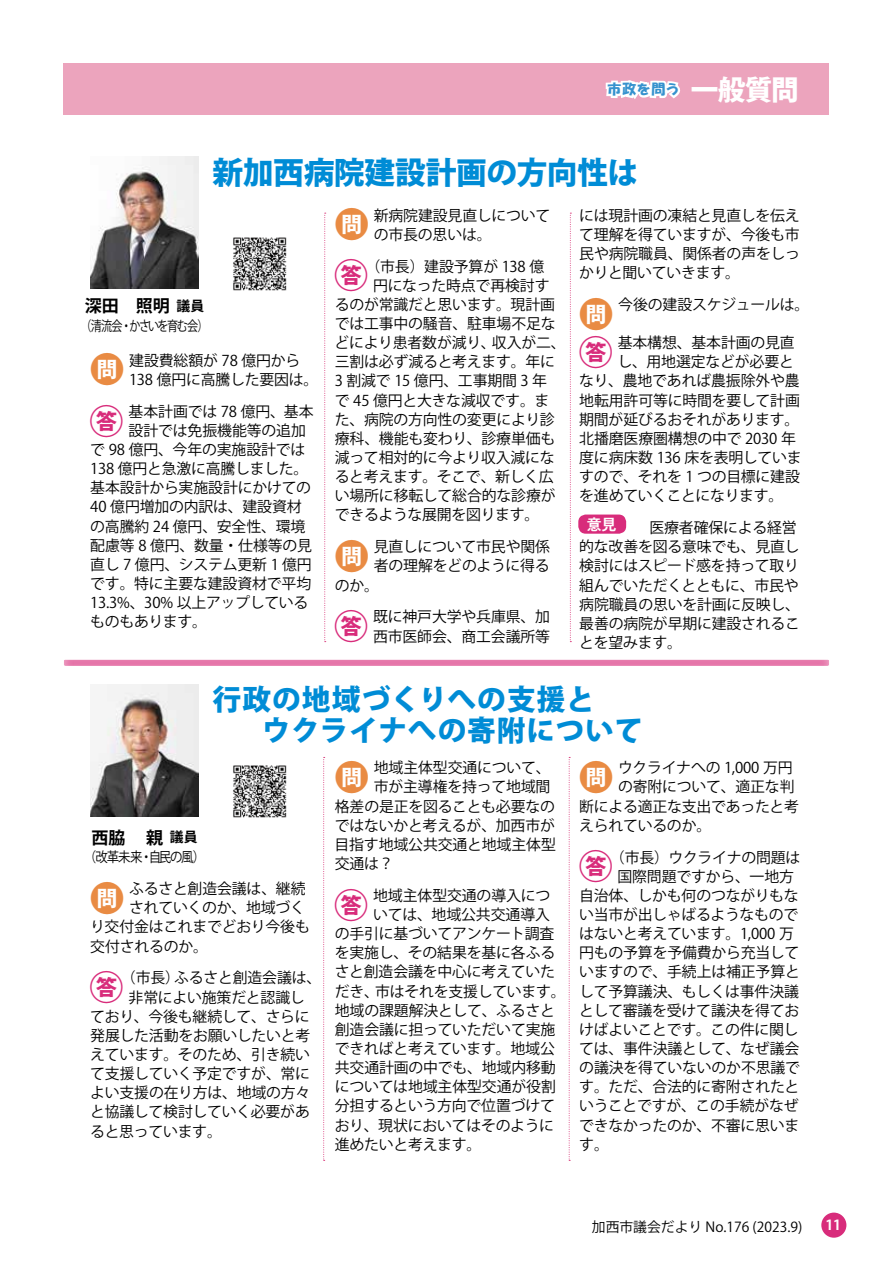
<style>
.page{position:relative;width:893px;height:1263px;background:#fff}
.page>*{position:absolute;margin:0;border:0;box-sizing:border-box;transform-origin:0 0}
.t1{font:800 34.05px "Koz Go Pro";color:#e98b43}
.t2{font:800 34.05px "Koz Go Pro";color:#d82c7b}
.t3{font:800 30.9px "Koz Go Pro";letter-spacing:-.015em;color:#008cd6}
.t4{font:800 28.65px/30.8px "Koz Go Pro";letter-spacing:.025em;color:#008cd6}
.t5{font:700 16.95px "Koz Go Pro";color:#000}
.t6{font:14.85px/19.2px "Koz Go Pro";letter-spacing:-.015em;color:#000}
.t7{font:700 14.85px "Koz Go Pro";color:#fff}
.t8{font:13.8px "Koz Go Pro";color:#000}
.t9{font:13.8px "Koz Go Pro";letter-spacing:-.13em;color:#000;scale:.8 1}
.t10{font:13.8px "Koz Go Pro";letter-spacing:-.09em;color:#000;scale:.9 1}
.t11{font:700 13.8px "Koz Go Pro";color:#fff}
.s1{font-size:13.8px}
</style>
<div class="page">
<div style="left:821px;top:1212px;width:25px;height:26px;background:#d82c7b;border-radius:50%"></div>
<div style="left:63px;top:657px;width:768px;height:9px;background:#fff;opacity:.75"></div>
<div style="left:64px;top:64px;width:765px;height:51px;background:#eca4bd"></div>
<svg style="left:603px;top:63px;width:79px;height:470px"></svg>
<svg style="left:324px;top:213px;width:2px;height:429px"></svg>
<svg style="left:570px;top:213px;width:1px;height:429px"></svg>
<img style="left:233px;top:765px;width:54px;height:53px">
<img style="left:90px;top:157px;width:109px;height:132px">
<img style="left:233px;top:237px;width:54px;height:54px">
<img style="left:90px;top:684px;width:109px;height:132px">
<div style="left:578px;top:514px;width:48px;height:20px;background:#d82c7b;border-radius:7px"></div>
<svg style="left:323px;top:757px;width:2px;height:404px"></svg>
<svg style="left:569px;top:757px;width:1px;height:404px"></svg>
<h2 class="t3" style="left:213px;top:153px;width:427px">新加西病院建設計画の方向性は</h2>
<p class="t5" style="left:85px;top:295px;width:121px">深田　照明 <span class="s1">議員</span></p>
<p class="t9" style="left:81px;top:317px;width:161px">（清流会・かさいを育む会）</p>
<h1 class="t1" style="left:90px;top:348px;width:36px">問</h1>
<p class="t6" style="left:129px;top:351px;width:191px">建設費総額が 78 億円から<br>138 億円に高騰した要因は。</p>
<h1 class="t2" style="left:90px;top:399px;width:36px">答</h1>
<p class="t6" style="left:129px;top:402px;width:186px">基本計画では 78 億円、基本</p>
<p class="t6" style="left:129px;top:421px;width:179px">設計では免振機能等の追加</p>
<p class="t6" style="left:90px;top:440px;width:217px">で 98 億円、今年の実施設計では</p>
<p class="t6" style="left:90px;top:459px;width:220px">138 億円と急激に高騰しました。</p>
<p class="t6" style="left:90px;top:479px;width:222px">基本設計から実施設計にかけての</p>
<p class="t6" style="left:90px;top:498px;width:213px">40 億円増加の内訳は、建設資材</p>
<p class="t6" style="left:90px;top:517px;width:217px">の高騰約 24 億円、安全性、環境</p>
<p class="t6" style="left:90px;top:536px;width:223px">配慮等 8 億円、数量・仕様等の見</p>
<p class="t6" style="left:90px;top:555px;width:223px">直し 7 億円、システム更新 1 億円</p>
<p class="t6" style="left:90px;top:574px;width:223px">です。特に主要な建設資材で平均</p>
<p class="t6" style="left:90px;top:593px;width:220px">13.3%、30% 以上アップしている</p>
<p class="t6" style="left:90px;top:613px;width:118px">ものもあります。</p>
<h1 class="t1" style="left:335px;top:203px;width:36px">問</h1>
<p class="t6" style="left:374px;top:206px;width:178px">新病院建設見直しについての市長の思いは。</p>
<h1 class="t2" style="left:334px;top:254px;width:36px">答</h1>
<p class="t6" style="left:365px;top:257px;width:180px">（市長）建設予算が 138 億</p>
<p class="t6" style="left:373px;top:276px;width:178px">円になった時点で再検討す</p>
<p class="t6" style="left:335px;top:295px;width:222px">るのが常識だと思います。現計画</p>
<p class="t6" style="left:335px;top:314px;width:223px">では工事中の騒音、駐車場不足な</p>
<p class="t6" style="left:335px;top:333px;width:233px">どにより患者数が減り、収入が二、</p>
<p class="t6" style="left:335px;top:353px;width:222px">三割は必ず減ると考えます。年に</p>
<p class="t6" style="left:335px;top:372px;width:214px">3 割減で 15 億円、工事期間 3 年</p>
<p class="t6" style="left:335px;top:391px;width:216px">で 45 億円と大きな減収です。ま</p>
<p class="t6" style="left:335px;top:410px;width:222px">た、病院の方向性の変更により診</p>
<p class="t6" style="left:335px;top:429px;width:222px">療科、機能も変わり、診療単価も</p>
<p class="t6" style="left:335px;top:448px;width:221px">減って相対的に今より収入減にな</p>
<p class="t6" style="left:335px;top:467px;width:220px">ると考えます。そこで、新しく広</p>
<p class="t6" style="left:335px;top:487px;width:222px">い場所に移転して総合的な診療が</p>
<p class="t6" style="left:335px;top:506px;width:206px">できるような展開を図ります。</p>
<h1 class="t1" style="left:335px;top:534px;width:36px">問</h1>
<p class="t6" style="left:374px;top:538px;width:178px">見直しについて市民や関係</p>
<p class="t6" style="left:374px;top:557px;width:177px">者の理解をどのように得る</p>
<p class="t6" style="left:335px;top:576px;width:46px">のか。</p>
<h1 class="t2" style="left:334px;top:604px;width:36px">答</h1>
<p class="t6" style="left:373px;top:608px;width:179px">既に神戸大学や兵庫県、加西市医師会、商工会議所等</p>
<p class="t6" style="left:579px;top:206px;width:222px;text-align:justify">には現計画の凍結と見直しを伝えて理解を得ていますが、今後も市民や病院職員、関係者の声をしっかりと聞いていきます。</p>
<h1 class="t1" style="left:579px;top:292px;width:36px">問</h1>
<p class="t6" style="left:618px;top:295px;width:193px">今後の建設スケジュールは。</p>
<h1 class="t2" style="left:579px;top:330px;width:36px">答</h1>
<p class="t6" style="left:618px;top:333px;width:179px">基本構想、基本計画の見直</p>
<p class="t6" style="left:617px;top:353px;width:178px">し、用地選定などが必要と</p>
<p class="t6" style="left:579px;top:372px;width:222px">なり、農地であれば農振除外や農</p>
<p class="t6" style="left:579px;top:391px;width:222px">地転用許可等に時間を要して計画</p>
<p class="t6" style="left:579px;top:410px;width:221px">期間が延びるおそれがあります。</p>
<p class="t6" style="left:579px;top:429px;width:218px">北播磨医療圏構想の中で 2030 年</p>
<p class="t6" style="left:579px;top:448px;width:224px">度に病床数 136 床を表明していま</p>
<p class="t6" style="left:579px;top:467px;width:222px">すので、それを 1 つの目標に建設</p>
<p class="t6" style="left:579px;top:487px;width:206px">を進めていくことになります。</p>
<p class="t6" style="left:579px;top:518px;width:222px;text-indent:70px">医療者確保による経営的な改善を図る意味でも、見直し検討にはスピード感を持って取り組んでいただくとともに、市民や病院職員の思いを計画に反映し、最善の病院が早期に建設されることを望みます。</p>
<p class="t7" style="left:587px;top:515px;width:31px">意見</p>
<h3 class="t4" style="left:262px;top:686px;width:383px;text-indent:-49px">行政の地域づくりへの支援と<br>ウクライナへの寄附について</h3>
<p class="t5" style="left:92px;top:826px;width:108px">西脇　 親 <span class="s1">議員</span></p>
<p class="t10" style="left:84px;top:848px;width:136px">（改革未来・自民の風）</p>
<h1 class="t1" style="left:90px;top:876px;width:36px">問</h1>
<p class="t6" style="left:129px;top:879px;width:178px">ふるさと創造会議は、継続</p>
<p class="t6" style="left:129px;top:899px;width:177px">されていくのか、地域づく</p>
<p class="t6" style="left:90px;top:918px;width:221px">り交付金はこれまでどおり今後も</p>
<p class="t6" style="left:90px;top:937px;width:119px">交付されるのか。</p>
<h1 class="t2" style="left:90px;top:965px;width:36px">答</h1>
<p class="t6" style="left:121px;top:969px;width:202px">（市長）ふるさと創造会議は、</p>
<p class="t6" style="left:129px;top:988px;width:178px">非常によい施策だと認識し</p>
<p class="t6" style="left:90px;top:1007px;width:221px">ており、今後も継続して、さらに</p>
<p class="t6" style="left:90px;top:1026px;width:221px">発展した活動をお願いしたいと考</p>
<p class="t6" style="left:90px;top:1045px;width:221px">えています。そのため、引き続い</p>
<p class="t6" style="left:90px;top:1064px;width:221px">て支援していく予定ですが、常に</p>
<p class="t6" style="left:90px;top:1084px;width:222px">よい支援の在り方は、地域の方々</p>
<p class="t6" style="left:90px;top:1103px;width:221px">と協議して検討していく必要があ</p>
<p class="t6" style="left:90px;top:1122px;width:133px">ると思っています。</p>
<h1 class="t1" style="left:335px;top:755px;width:36px">問</h1>
<p class="t6" style="left:374px;top:758px;width:178px">地域主体型交通について、</p>
<p class="t6" style="left:374px;top:778px;width:178px">市が主導権を持って地域間</p>
<p class="t6" style="left:335px;top:797px;width:222px">格差の是正を図ることも必要なの</p>
<p class="t6" style="left:335px;top:816px;width:222px">ではないかと考えるが、加西市が</p>
<p class="t6" style="left:335px;top:835px;width:223px">目指す地域公共交通と地域主体型</p>
<p class="t6" style="left:335px;top:854px;width:60px">交通は？</p>
<h1 class="t2" style="left:334px;top:883px;width:36px">答</h1>
<p class="t6" style="left:373px;top:886px;width:179px">地域主体型交通の導入につ</p>
<p class="t6" style="left:373px;top:905px;width:178px">いては、地域公共交通導入</p>
<p class="t6" style="left:335px;top:924px;width:221px">の手引に基づいてアンケート調査</p>
<p class="t6" style="left:335px;top:943px;width:222px">を実施し、その結果を基に各ふる</p>
<p class="t6" style="left:335px;top:963px;width:222px">さと創造会議を中心に考えていた</p>
<p class="t6" style="left:335px;top:982px;width:233px">だき、市はそれを支援しています。</p>
<p class="t6" style="left:335px;top:1001px;width:222px">地域の課題解決として、ふるさと</p>
<p class="t6" style="left:335px;top:1020px;width:222px">創造会議に担っていただいて実施</p>
<p class="t6" style="left:335px;top:1039px;width:222px">できればと考えています。地域公</p>
<p class="t6" style="left:335px;top:1058px;width:222px">共交通計画の中でも、地域内移動</p>
<p class="t6" style="left:335px;top:1077px;width:223px">については地域主体型交通が役割</p>
<p class="t6" style="left:335px;top:1097px;width:222px">分担するという方向で位置づけて</p>
<p class="t6" style="left:335px;top:1116px;width:221px">おり、現状においてはそのように</p>
<p class="t6" style="left:335px;top:1135px;width:148px">進めたいと考えます。</p>
<h1 class="t1" style="left:579px;top:755px;width:36px">問</h1>
<p class="t6" style="left:618px;top:758px;width:176px">ウクライナへの 1,000 万円</p>
<p class="t6" style="left:618px;top:778px;width:178px">の寄附について、適正な判</p>
<p class="t6" style="left:579px;top:797px;width:221px">断による適正な支出であったと考</p>
<p class="t6" style="left:579px;top:816px;width:134px">えられているのか。</p>
<h1 class="t2" style="left:579px;top:845px;width:36px">答</h1>
<p class="t6" style="left:610px;top:848px;width:192px">（市長）ウクライナの問題は</p>
<p class="t6" style="left:618px;top:867px;width:178px">国際問題ですから、一地方</p>
<p class="t6" style="left:579px;top:886px;width:221px">自治体、しかも何のつながりもな</p>
<p class="t6" style="left:579px;top:905px;width:221px">い当市が出しゃばるようなもので</p>
<p class="t6" style="left:579px;top:924px;width:216px">はないと考えています。1,000 万</p>
<p class="t6" style="left:579px;top:943px;width:222px">円もの予算を予備費から充当して</p>
<p class="t6" style="left:579px;top:963px;width:222px">いますので、手続上は補正予算と</p>
<p class="t6" style="left:579px;top:982px;width:222px">して予算議決、もしくは事件決議</p>
<p class="t6" style="left:579px;top:1001px;width:222px">として審議を受けて議決を得てお</p>
<p class="t6" style="left:579px;top:1020px;width:221px">けばよいことです。この件に関し</p>
<p class="t6" style="left:579px;top:1039px;width:222px">ては、事件決議として、なぜ議会</p>
<p class="t6" style="left:579px;top:1058px;width:222px">の議決を得ていないのか不思議で</p>
<p class="t6" style="left:579px;top:1077px;width:222px">す。ただ、合法的に寄附されたと</p>
<p class="t6" style="left:579px;top:1097px;width:221px">いうことですが、この手続がなぜ</p>
<p class="t6" style="left:579px;top:1116px;width:222px">できなかったのか、不審に思いま</p>
<p class="t6" style="left:579px;top:1135px;width:31px">す。</p>
<p class="t8" style="left:592px;top:1218px;width:212px">加西市議会だより No.176 (2023.9)</p>
<p class="t11" style="left:825px;top:1216px;width:17px">11</p>
</div>
